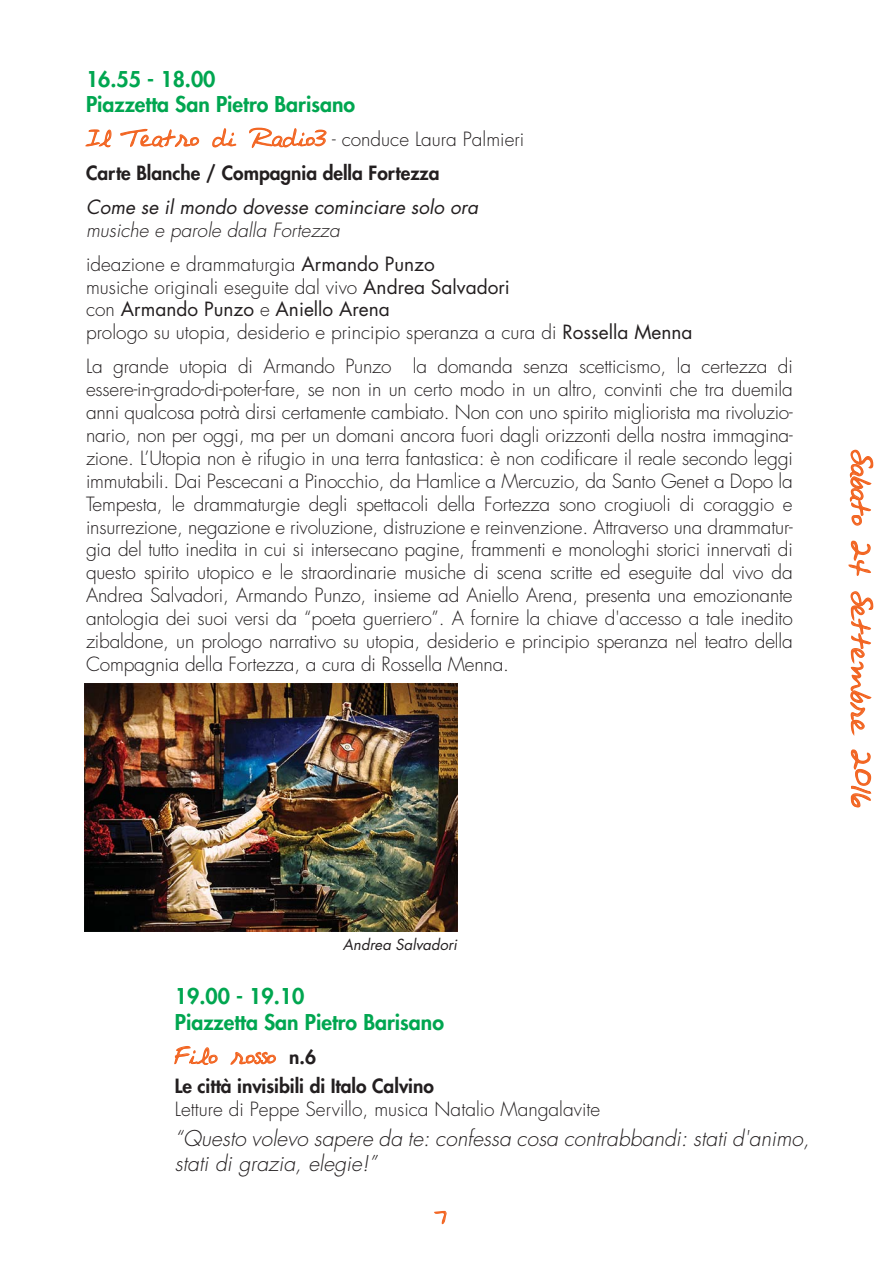
<style>
.page{position:relative;width:893px;height:1263px;background:#fff}
.page>*{position:absolute;margin:0;border:0;box-sizing:border-box;transform-origin:0 0}
.t1{font:22.5px "Avantque...";color:#f26522}
.t2{font:italic 300 21.15px/25.5px "Futura";color:#231f20}
.t3{font:800 21.15px/25.5px "Futura";color:#00a650}
.t4{font:300 19.05px/23px "Futura";color:#231f20}
.t5{font:800 19.05px/33.9px "Futura";color:#231f20}
.t6{font:italic 300 19.05px/33.9px "Futura";color:#231f20}
.t7{font:italic 19.05px "Futura";color:#231f20}
.t8{font:19.05px "Avantque...";color:#f26522}
.t9{font:16.95px "Avantque...";color:#f26522}
.t10{font:italic 14.85px "Futura";color:#231f20}
.s1{font-family:"Avantque...";font-weight:400;color:#f26522}
.s2{font-weight:300}
.s3{font-style:normal}
.s4{font-weight:400;font-style:normal}
.s5{font-weight:400}
.s6{font-family:"Futura";font-weight:800;color:#231f20}
</style>
<div class="page">
<svg style="left:434px;top:1210px;width:13px;height:15px"></svg>
<svg style="left:849px;top:449px;width:25px;height:77px"></svg>
<svg style="left:848px;top:540px;width:23px;height:36px"></svg>
<svg style="left:850px;top:591px;width:24px;height:145px"></svg>
<svg style="left:850px;top:749px;width:22px;height:59px"></svg>
<svg style="left:174px;top:1046px;width:44px;height:19px"></svg>
<svg style="left:230px;top:1051px;width:46px;height:14px"></svg>
<svg style="left:85px;top:129px;width:27px;height:19px"></svg>
<svg style="left:120px;top:128px;width:80px;height:20px"></svg>
<svg style="left:212px;top:128px;width:25px;height:20px"></svg>
<svg style="left:249px;top:127px;width:78px;height:21px"></svg>
<img style="left:85px;top:683px;width:372px;height:249px">
<p class="t3" style="left:86px;top:68px;width:271px">16.55 - 18.00<br>Piazzetta San Pietro Barisano</p>
<p class="t5" style="left:86px;top:123px;width:440px"><span class="s1">Il Teatro di Radio3</span> <span class="s2">- conduce Laura Palmieri<br></span>Carte Blanche / Compagnia della Fortezza</p>
<p class="t7" style="left:86px;top:198px;width:394px">Come se il mondo dovesse cominciare solo ora</p>
<p class="t6" style="left:86px;top:214px;width:350px">musiche e parole dalla Fortezza<br><span class="s3">ideazione e drammaturgia</span> <span class="s4">Armando Punzo</span></p>
<p class="t4" style="left:86px;top:277px;width:608px">musiche originali eseguite dal vivo <span class="s5">Andrea Salvadori<br></span>con <span class="s5">Armando Punzo</span> e <span class="s5">Aniello Arena<br></span>prologo su utopia, desiderio e principio speranza a cura di <span class="s5">Rossella Menna</span></p>
<p class="t4" style="left:86px;top:356px;width:708px;text-align:justify">La grande utopia di Armando Punzo la domanda senza scetticismo, la certezza di essere-in-grado-di-poter-fare, se non in un certo modo in un altro, convinti che tra duemila anni qualcosa potrà dirsi certamente cambiato. Non con uno spirito migliorista ma rivoluzio&shy;nario, non per oggi, ma per un domani ancora fuori dagli orizzonti della nostra immagina&shy;zione. L’Utopia non è rifugio in una terra fantastica: è non codificare il reale secondo leggi immutabili. Dai Pescecani a Pinocchio, da Hamlice a Mercuzio, da Santo Genet a Dopo la Tempesta, le drammaturgie degli spettacoli della Fortezza sono crogiuoli di coraggio e insurrezione, negazione e rivoluzione, distruzione e reinvenzione. Attraverso una drammatur&shy;gia del tutto inedita in cui si intersecano pagine, frammenti e monologhi storici innervati di questo spirito utopico e le straordinarie musiche di scena scritte ed eseguite dal vivo da Andrea Salvadori, Armando Punzo, insieme ad Aniello Arena, presenta una emozionante antologia dei suoi versi da “poeta guerriero”. A fornire la chiave d'accesso a tale inedito zibaldone, un prologo narrativo su utopia, desiderio e principio speranza nel teatro della Compagnia della Fortezza, a cura di Rossella Menna.</p>
<p class="t1" style="left:872px;top:450px;width:358px;rotate:90deg">Sabato 24 Settembre 2016</p>
<p class="t10" style="left:343px;top:938px;width:116px">Andrea Salvadori</p>
<p class="t3" style="left:175px;top:985px;width:271px">19.00 - 19.10<br>Piazzetta San Pietro Barisano</p>
<p class="t8" style="left:175px;top:1046px;width:143px">Filo rosso <span class="s6">n.6</span></p>
<p class="t5" style="left:175px;top:1071px;width:261px">Le città invisibili di Italo Calvino</p>
<p class="t4" style="left:175px;top:1099px;width:427px">Letture di Peppe Servillo, musica Natalio Mangalavite</p>
<p class="t2" style="left:175px;top:1127px;width:636px">“Questo volevo sapere da te: confessa cosa contrabbandi: stati d'animo, stati di grazia, elegie!”</p>
<p class="t9" style="left:435px;top:1210px;width:13px">7</p>
</div>
